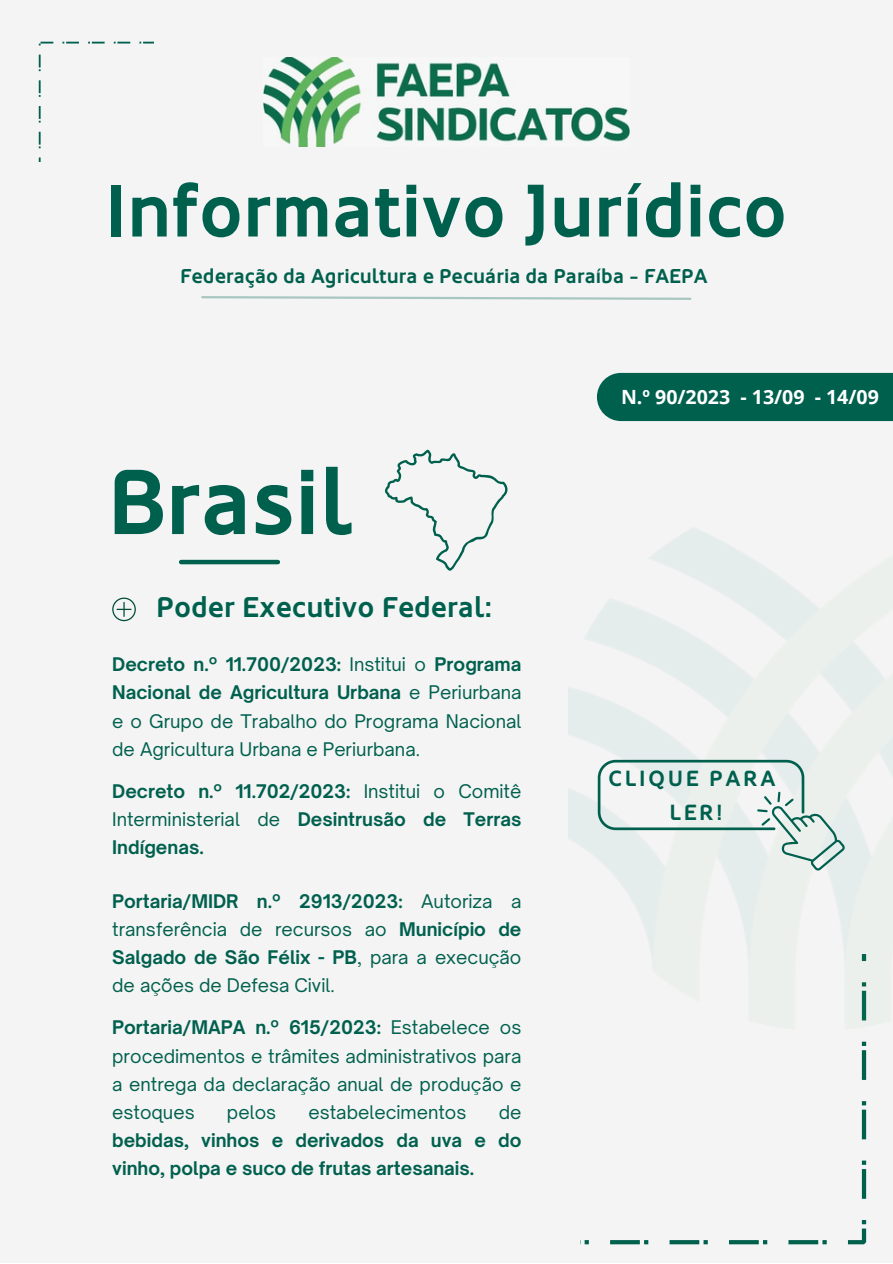
<style>
.page{position:relative;width:893px;height:1264px;background:#fff}
.page>*{position:absolute;margin:0;border:0;box-sizing:border-box;transform-origin:0 0}
.t1{font:700 91.65px "Oblik";color:#00604e}
.t2{font:700 73.95px "Oblik";color:#00604e}
.t3{font:700 28.5px "Oblik";color:#00604e}
.t4{font:700 21.9px "Oblik";letter-spacing:.115em;color:#00604e}
.t5{font:700 19.95px "Oblik";color:#00604e}
.t6{font:700 19.5px "Open Sans";color:#fff}
.t7{font:18px/28px "Open Sauce One";color:#00604e;text-align:justify}
.t8{font:700 18px/28px "Open Sauce One";color:#00604e;text-align:justify}
.s1{font-weight:700}
.s2{font-weight:400}
</style>
<div class="page">
<div style="left:0;top:0;width:892px;height:1262px;background:#f4f4f4"></div>
<hr style="left:181px;top:560px;width:97px;height:4px;background:#00604e">
<svg style="left:385px;top:449px;width:123px;height:121px"></svg>
<svg style="left:112px;top:597px;width:24px;height:24px"></svg>
<svg style="left:201px;top:296px;width:491px;height:4px"></svg>
<svg style="left:39px;top:42px;width:114px;height:120px"></svg>
<img style="left:264px;top:57px;width:365px;height:89px">
<svg style="left:584px;top:1041px;width:282px;height:203px"></svg>
<img style="left:569px;top:528px;width:323px;height:493px">
<svg style="left:597px;top:759px;width:248px;height:112px"></svg>
<div style="left:597px;top:373px;width:295px;height:48px;background:#00604e"></div>
<p class="t2" style="left:105px;top:169px;width:683px">Informativo Jurídico</p>
<p class="t5" style="left:180px;top:264px;width:529px">Federação da Agricultura e Pecuária da Paraíba - FAEPA</p>
<p class="t1" style="left:107px;top:450px;width:247px">Brasil</p>
<p class="t3" style="left:156px;top:591px;width:337px">Poder Executivo Federal:</p>
<p class="t7" style="left:112px;top:650px;width:410px"><span class="s1">Decreto n.º 11.700/2023:</span> Institui o <span class="s1">Programa Nacional de Agricultura Urbana</span> e Periurbana e o Grupo de Trabalho do Programa Nacional de Agricultura Urbana e Periurbana.</p>
<p class="t8" style="left:112px;top:777px;width:410px">Decreto n.º 11.702/2023: <span class="s2">Institui o Comitê Interministerial de</span> Desintrusão de Terras Indígenas.</p>
<p class="t7" style="left:112px;top:886px;width:410px"><span class="s1">Portaria/MIDR n.º 2913/2023:</span> Autoriza a transferência de recursos ao <span class="s1">Município de Salgado de São Félix - PB</span>, para a execução de ações de Defesa Civil.</p>
<p class="t7" style="left:112px;top:1013px;width:410px"><span class="s1">Portaria/MAPA n.º 615/2023:</span> Estabelece os procedimentos e trâmites administrativos para a entrega da declaração anual de produção e estoques</p>
<p class="t7" style="left:227px;top:1097px;width:51px">pelos</p>
<p class="t7" style="left:308px;top:1097px;width:159px">estabelecimentos</p>
<p class="t8" style="left:112px;top:1097px;width:410px;text-indent:386px"><span class="s2">de </span>bebidas, vinhos e derivados da uva e do vinho, polpa e suco de frutas artesanais.</p>
<p class="t6" style="left:621px;top:383px;width:259px">N.º 90/2023 - 13/09 - 14/09</p>
<p class="t4" style="left:608px;top:766px;width:169px">CLIQUE PARA</p>
<p class="t4" style="left:669px;top:800px;width:54px">LER!</p>
</div>
